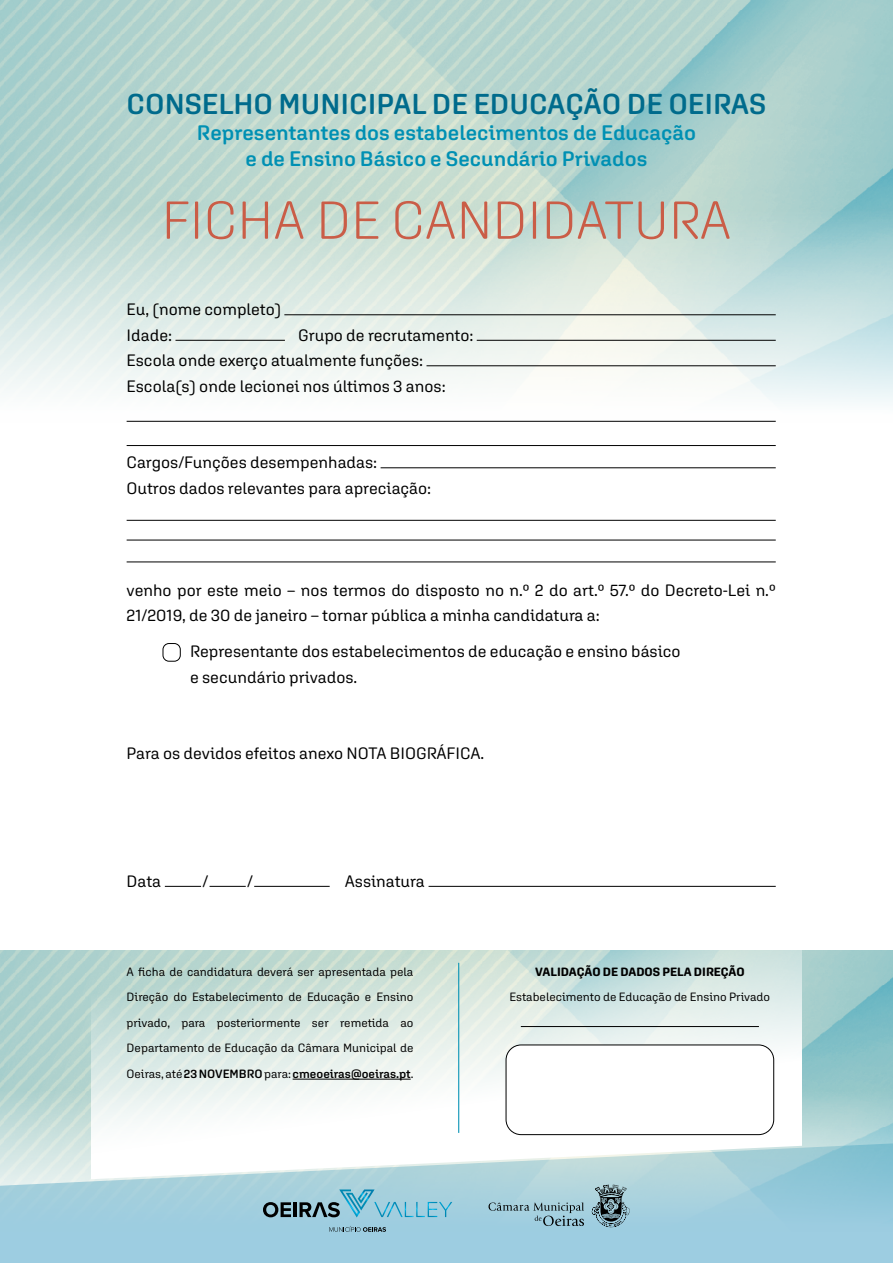
<style>
.page{position:relative;width:893px;height:1263px;background:#fff}
.page>*{position:absolute;margin:0;border:0;box-sizing:border-box;transform-origin:0 0}
.t1{font:300 53.25px "Aglet Sans";color:#ca5d47}
.t2{font:600 28.8px "Aglet Sans";color:#006b8c}
.t3{font:600 21px/25.5px "Aglet Sans";color:#0090b3;text-align:center}
.t4{font:16.5px/25.5px "Aglet Sans";color:#000}
.t5{font:12px/25.5px "Aglet Sans";color:#000;text-align:justify}
.t6{font:700 12px "Aglet Sans";color:#000}
.s1{font-weight:600}
</style>
<div class="page">
<img style="left:0;top:0;width:893px;height:422px">
<hr style="left:284px;top:314px;width:492px;height:1px;background:#000">
<hr style="left:175px;top:340px;width:110px;height:1px;background:#000">
<hr style="left:477px;top:340px;width:299px;height:1px;background:#000">
<hr style="left:426px;top:365px;width:350px;height:1px;background:#000">
<hr style="left:127px;top:421px;width:649px;height:1px;background:#000">
<hr style="left:127px;top:445px;width:649px;height:1px;background:#000">
<hr style="left:381px;top:467px;width:395px;height:1px;background:#000">
<hr style="left:127px;top:520px;width:649px;height:1px;background:#000">
<hr style="left:127px;top:540px;width:649px;height:1px;background:#000">
<hr style="left:127px;top:562px;width:649px;height:1px;background:#000">
<div style="left:163px;top:643px;width:17px;height:18px;border:1px solid #000;border-radius:6px"></div>
<hr style="left:165px;top:886px;width:36px;height:1px;background:#000">
<hr style="left:210px;top:886px;width:36px;height:1px;background:#000">
<hr style="left:254px;top:886px;width:76px;height:1px;background:#000">
<hr style="left:429px;top:886px;width:347px;height:1px;background:#000">
<div style="left:0;top:1232px;width:893px;height:31px;background:#9dcde1"></div>
<img style="left:0;top:951px;width:893px;height:281px">
<svg style="left:91px;top:950px;width:711px;height:229px"></svg>
<hr style="left:293px;top:1079px;width:118px;height:1px;background:#000">
<hr style="left:521px;top:1026px;width:238px;height:1px;background:#000">
<div style="left:506px;top:1045px;width:268px;height:89px;background:#fff;border-radius:15px"></div>
<div style="left:506px;top:1045px;width:268px;height:90px;border:1px solid #000;border-radius:15px"></div>
<hr style="left:458px;top:963px;width:1px;height:170px;background:#0090b3">
<svg style="left:263px;top:1202px;width:28px;height:15px"></svg>
<hr style="left:293px;top:1202px;width:4px;height:15px;background:#000">
<svg style="left:300px;top:1189px;width:152px;height:28px;background:#86baca"></svg>
<svg style="left:329px;top:1226px;width:57px;height:6px"></svg>
<svg style="left:488px;top:1202px;width:96px;height:24px;background:#8db3c1"></svg>
<svg style="left:591px;top:1184px;width:39px;height:43px;background:#738f98"></svg>
<h2 class="t2" style="left:127px;top:86px;width:641px">CONSELHO MUNICIPAL DE EDUCAÇÃO DE OEIRAS</h2>
<p class="t3" style="left:197px;top:120px;width:501px">Representantes dos estabelecimentos de Educação e de Ensino Básico e Secundário Privados</p>
<h1 class="t1" style="left:162px;top:190px;width:571px">FICHA DE CANDIDATURA</h1>
<p class="t4" style="left:127px;top:296px;width:156px">Eu, (nome completo)<br>Idade:</p>
<p class="t4" style="left:127px;top:322px;width:348px;text-indent:171px">Grupo de recrutamento:<br>Escola onde exerço atualmente funções:<br>Escola(s) onde lecionei nos últimos 3 anos:</p>
<p class="t4" style="left:127px;top:449px;width:306px">Cargos/Funções desempenhadas:<br>Outros dados relevantes para apreciação:</p>
<p class="t4" style="left:127px;top:577px;width:650px">venho por este meio – nos termos do disposto no n.º 2 do art.º 57.º do Decreto-Lei n.º<br>21/2019, de 30 de janeiro – tornar pública a minha candidatura a:</p>
<p class="t4" style="left:190px;top:638px;width:492px">Representante dos estabelecimentos de educação e ensino básico e secundário privados.</p>
<p class="t4" style="left:127px;top:740px;width:359px">Para os devidos efeitos anexo NOTA BIOGRÁFICA.</p>
<p class="t4" style="left:127px;top:868px;width:36px">Data</p>
<p class="t4" style="left:202px;top:868px;width:7px">/</p>
<p class="t4" style="left:247px;top:868px;width:7px">/</p>
<p class="t4" style="left:345px;top:868px;width:81px">Assinatura</p>
<p class="t5" style="left:127px;top:958px;width:288px">A ficha de candidatura deverá ser apresentada pela Direção do Estabelecimento de Educação e Ensino privado, para posteriormente ser remetida ao Departamento de Educação da Câmara Municipal de Oeiras, até <span class="s1">23 NOVEMBRO</span> para: <span class="s1">cmeoeiras@oeiras.pt</span>.</p>
<p class="t6" style="left:535px;top:964px;width:211px">VALIDAÇÃO DE DADOS PELA DIREÇÃO</p>
<p class="t5" style="left:510px;top:984px;width:262px">Estabelecimento de Educação de Ensino Privado</p>
</div>
